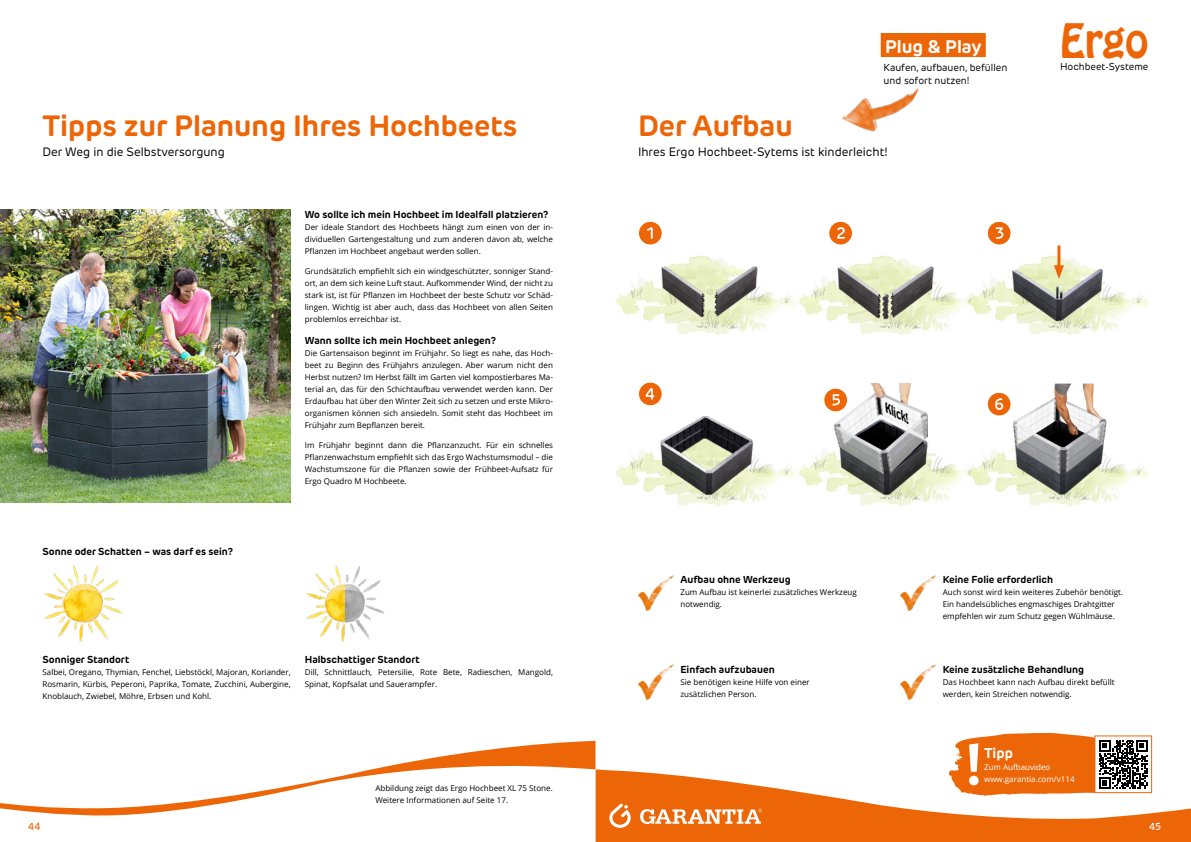
<style>
.page{position:relative;width:1191px;height:842px;background:#fff}
.page>*{position:absolute;margin:0;border:0;box-sizing:border-box;transform-origin:0 0}
.t1{font:41.8px "Hobo Std";color:#ec6608}
.t2{font:700 29px "New Rubrik Edge";color:#ec6608}
.t3{font:700 18px "New Rubrik Edge";color:#fff}
.t4{font:700 14px "New Rubrik Edge";color:#fff}
.t5{font:12px "New Rubrik Edge";color:#000}
.t6{font:italic 10.5px "Hobo Std";color:#000}
.t7{font:700 10px "New Rubrik Edge";color:#000}
.t8{font:10px/13px "New Rubrik Edge";color:#000}
.t9{font:500 10px "New Rubrik Edge";color:#ec6608}
.t10{font:500 10px "New Rubrik Edge";color:#fff}
.t11{font:9.9px "New Rubrik Edge";color:#000}
.t12{font:8px/12px "Open Sans";color:#000}
.t13{font:8px/12px "Open Sans";color:#fff}
</style>
<div class="page">
<img style="left:616px;top:255px;width:177px;height:81px">
<img style="left:616px;top:449px;width:177px;height:58px">
<img style="left:793px;top:278px;width:169px;height:58px">
<img style="left:793px;top:449px;width:169px;height:58px">
<img style="left:962px;top:245px;width:186px;height:91px">
<img style="left:962px;top:449px;width:186px;height:58px">
<hr style="left:1057px;top:245px;width:3px;height:26px;background:#ec6608">
<img style="left:657px;top:260px;width:106px;height:64px">
<img style="left:654px;top:416px;width:106px;height:85px">
<img style="left:823px;top:384px;width:106px;height:112px">
<img style="left:823px;top:255px;width:128px;height:78px">
<img style="left:1006px;top:251px;width:104px;height:83px">
<img style="left:999px;top:384px;width:122px;height:121px">
<img style="left:638px;top:575px;width:35px;height:35px">
<img style="left:900px;top:665px;width:35px;height:35px">
<img style="left:900px;top:575px;width:35px;height:35px">
<img style="left:638px;top:665px;width:35px;height:35px">
<div style="left:880px;top:33px;width:105px;height:24px;background:#ec6608"></div>
<img style="left:842px;top:88px;width:76px;height:44px">
<img style="left:305px;top:565px;width:80px;height:78px">
<img style="left:43px;top:565px;width:80px;height:78px">
<img style="left:0;top:210px;width:291px;height:293px">
<svg style="left:1147px;top:740px;width:1px;height:29px"></svg>
<div style="left:1094px;top:735px;width:58px;height:58px;border:1px solid #ec6608"></div>
<svg style="left:954px;top:733px;width:193px;height:36px"></svg>
<div style="left:638px;top:221px;width:24px;height:24px;background:#ec6608;border:1px solid #fff;border-radius:50%"></div>
<svg style="left:647px;top:227px;width:5px;height:12px"></svg>
<div style="left:828px;top:221px;width:25px;height:24px;background:#ec6608;border:1px solid #fff;border-radius:50%"></div>
<svg style="left:837px;top:227px;width:8px;height:12px"></svg>
<div style="left:987px;top:221px;width:24px;height:24px;background:#ec6608;border:1px solid #fff;border-radius:50%"></div>
<svg style="left:995px;top:227px;width:8px;height:12px"></svg>
<div style="left:638px;top:382px;width:24px;height:24px;background:#ec6608;border:1px solid #fff;border-radius:50%"></div>
<svg style="left:645px;top:388px;width:9px;height:11px"></svg>
<div style="left:823px;top:388px;width:25px;height:24px;background:#ec6608;border:1px solid #fff;border-radius:50%"></div>
<svg style="left:832px;top:394px;width:8px;height:12px"></svg>
<div style="left:987px;top:392px;width:24px;height:24px;background:#ec6608;border:1px solid #fff;border-radius:50%"></div>
<svg style="left:995px;top:398px;width:8px;height:12px"></svg>
<svg style="left:595px;top:769px;width:596px;height:73px;fill:#ec6608"></svg>
<svg style="left:438px;top:741px;width:157px;height:16px;fill:#ec6608"></svg>
<svg style="left:0;top:757px;width:595px;height:59px"></svg>
<svg style="left:640px;top:809px;width:122px;height:15px"></svg>
<svg style="left:609px;top:803px;width:21px;height:25px"></svg>
<h2 class="t2" style="left:43px;top:107px;width:476px">Tipps zur Planung Ihres Hochbeets</h2>
<h3 class="t5" style="left:43px;top:144px;width:184px">Der Weg in die Selbstversorgung</h3>
<p class="t7" style="left:43px;top:545px;width:192px">Sonne oder Schatten – was darf es sein?</p>
<p class="t7" style="left:305px;top:208px;width:245px">Wo sollte ich mein Hochbeet im Idealfall platzieren?</p>
<p class="t12" style="left:305px;top:220px;width:250px;text-align:justify">Der ideale Standort des Hochbeets hängt zum einen von der in&shy;dividuellen Gartengestaltung und zum anderen davon ab, welche Pflanzen im Hochbeet angebaut werden sollen.</p>
<p class="t12" style="left:305px;top:265px;width:250px;text-align:justify">Grundsätzlich empfiehlt sich ein windgeschützter, sonniger Stand&shy;ort, an dem sich keine Luft staut. Aufkommender Wind, der nicht zu stark ist, ist für Pflanzen im Hochbeet der beste Schutz vor Schäd&shy;lingen. Wichtig ist aber auch, dass das Hochbeet von allen Seiten problemlos erreichbar ist.</p>
<p class="t7" style="left:305px;top:334px;width:193px">Wann sollte ich mein Hochbeet anlegen?</p>
<p class="t12" style="left:305px;top:346px;width:250px;text-align:justify">Die Gartensaison beginnt im Frühjahr. So liegt es nahe, das Hoch&shy;beet zu Beginn des Frühjahrs anzulegen. Aber warum nicht den Herbst nutzen? Im Herbst fällt im Garten viel kompostierbares Ma&shy;terial an, das für den Schichtaufbau verwendet werden kann. Der Erdaufbau hat über den Winter Zeit sich zu setzen und erste Mikro&shy;organismen können sich ansiedeln. Somit steht das Hochbeet im Frühjahr zum Bepflanzen bereit.</p>
<p class="t12" style="left:305px;top:439px;width:250px;text-align:justify">Im Frühjahr beginnt dann die Pflanzanzucht. Für ein schnelles Pflanzenwachstum empfiehlt sich das Ergo Wachstumsmodul – die Wachstumszone für die Pflanzen sowie der Frühbeet-Aufsatz für Ergo Quadro M Hochbeete.</p>
<p class="t7" style="left:43px;top:653px;width:88px">Sonniger Standort</p>
<p class="t12" style="left:43px;top:666px;width:250px;text-align:justify">Salbei, Oregano, Thymian, Fenchel, Liebstöckl, Majoran, Koriander, Rosmarin, Kürbis, Peperoni, Paprika, Tomate, Zucchini, Aubergine, Knoblauch, Zwiebel, Möhre, Erbsen und Kohl.</p>
<p class="t7" style="left:305px;top:653px;width:116px">Halbschattiger Standort</p>
<p class="t12" style="left:305px;top:666px;width:250px">Dill, Schnittlauch, Petersilie, Rote Bete, Radieschen, Mangold,<br>Spinat, Kopfsalat und Sauerampfer.</p>
<p class="t12" style="left:375px;top:782px;width:179px">Abbildung zeigt das Ergo Hochbeet XL 75 Stone.<br>Weitere Informationen auf Seite 17.</p>
<h3 class="t3" style="left:885px;top:35px;width:98px">Plug &amp; Play</h3>
<p class="t8" style="left:883px;top:61px;width:125px">Kaufen, aufbauen, befüllen und sofort nutzen!</p>
<h2 class="t2" style="left:638px;top:107px;width:156px">Der Aufbau</h2>
<h3 class="t5" style="left:638px;top:144px;width:251px">Ihres Ergo Hochbeet-Sytems ist kinderleicht!</h3>
<h1 class="t1" style="left:1060px;top:12px;width:90px">Ergo</h1>
<p class="t11" style="left:1060px;top:61px;width:90px">Hochbeet-Systeme</p>
<h3 class="t6" style="left:891px;top:402px;width:28px;rotate:27deg">Klick!</h3>
<p class="t7" style="left:680px;top:574px;width:112px">Aufbau ohne Werkzeug</p>
<p class="t12" style="left:680px;top:586px;width:178px">Zum Aufbau ist keinerlei zusätzliches Werkzeug notwendig.</p>
<p class="t7" style="left:680px;top:663px;width:96px">Einfach aufzubauen</p>
<p class="t12" style="left:680px;top:676px;width:131px">Sie benötigen keine Hilfe von einer zusätzlichen Person.</p>
<p class="t7" style="left:942px;top:573px;width:112px">Keine Folie erforderlich</p>
<p class="t12" style="left:942px;top:586px;width:182px">Auch sonst wird kein weiteres Zubehör benötigt.<br>Ein handelsübliches engmaschiges Drahtgitter empfehlen wir zum Schutz gegen Wühlmäuse.</p>
<p class="t7" style="left:942px;top:663px;width:143px">Keine zusätzliche Behandlung</p>
<p class="t12" style="left:942px;top:676px;width:173px">Das Hochbeet kann nach Aufbau direkt befüllt werden, kein Streichen notwendig.</p>
<h3 class="t4" style="left:984px;top:745px;width:30px">Tipp</h3>
<p class="t13" style="left:984px;top:761px;width:92px">Zum Aufbauvideo www.garantia.com/v114</p>
<p class="t9" style="left:28px;top:820px;width:14px">44</p>
<p class="t10" style="left:1149px;top:820px;width:14px">45</p>
</div>
